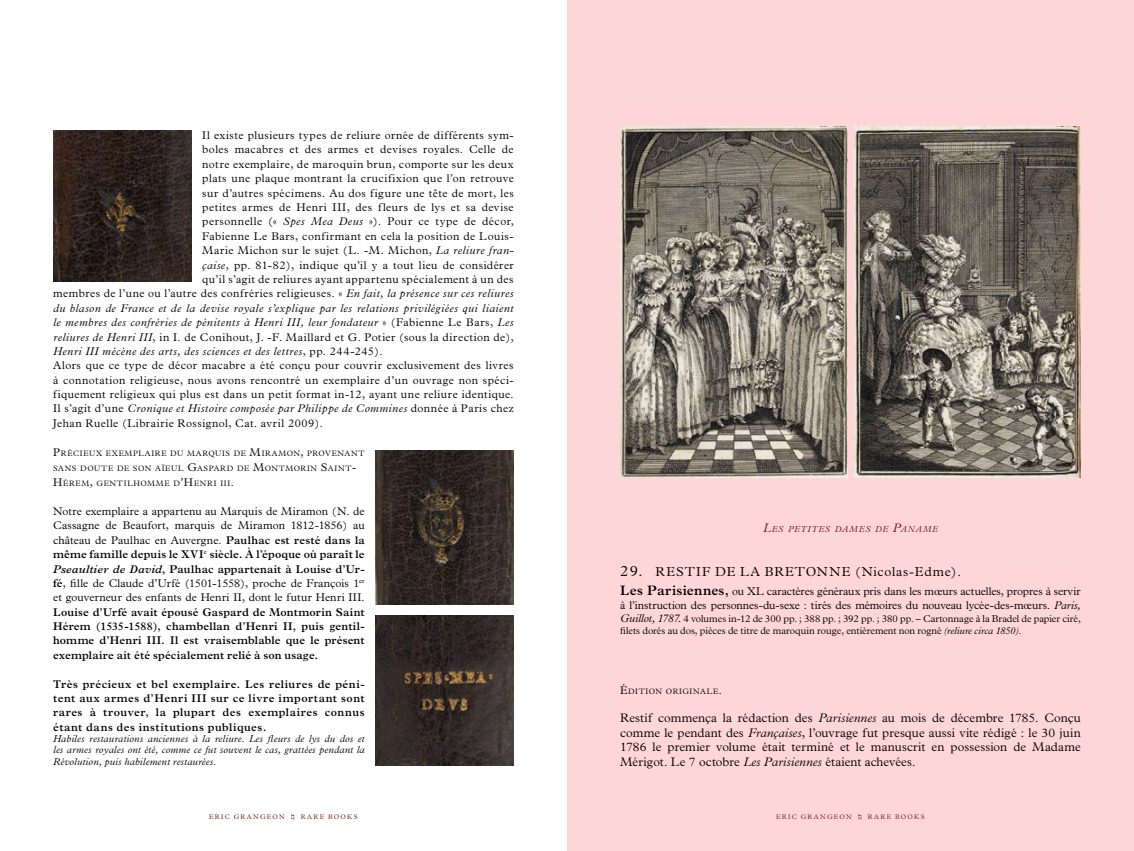
<style>
.page{position:relative;width:1134px;height:851px;background:#fff}
.page>*{position:absolute;margin:0;border:0;box-sizing:border-box;transform-origin:0 0}
.t1{font:300 13.12px "Plantin";letter-spacing:.055em;color:#000}
.t2{font:300 12.5px/14.4px "Plantin";letter-spacing:.005em;color:#000;text-align:justify}
.t3{font:300 11.25px/14.4px "Plantin";letter-spacing:.035em;color:#000;text-align:justify}
.t4{font:600 11.25px/14.4px "Plantin";letter-spacing:.035em;color:#000;text-align:justify}
.t5{font:italic 300 11.25px "Plantin";letter-spacing:.045em;color:#000}
.t6{font:300 11.25px/14.4px "Plantin";letter-spacing:-.01em;color:#000}
.t7{font:300 10px/12.5px "Plantin";letter-spacing:-.005em;color:#000}
.t8{font:italic 300 10px/11.2px "Plantin";letter-spacing:.02em;color:#000;text-align:justify}
.t9{font:italic 300 8.75px "Plantin";letter-spacing:.1em;color:#711320}
.t10{font:300 7.88px/15px "Plantin";letter-spacing:.085em;color:#000}
.t11{font:300 7.88px "Plantin";letter-spacing:.06em;color:#000}
.t12{font:300 6.75px "Plantin";letter-spacing:.2em;color:#711320}
.s1{font-style:italic}
.s2{font-style:normal}
.s3{font-size:11.25px}
.s4{font-weight:600}
.s5{font-weight:600;font-style:italic}
.s6{font-size:12.5px}
.s7{font-size:15px}
.s8{font-weight:600;font-size:13.75px}
.s9{font-style:italic;font-size:11.25px}
</style>
<div class="page">
<div style="left:567px;top:0;width:567px;height:850px;background:#ffd6d7"></div>
<img style="left:620px;top:126px;width:228px;height:351px">
<img style="left:854px;top:126px;width:227px;height:351px">
<img style="left:53px;top:130px;width:139px;height:151px">
<img style="left:375px;top:450px;width:139px;height:154px">
<img style="left:375px;top:615px;width:139px;height:150px">
<svg style="left:858px;top:813px;width:3px;height:7px"></svg>
<svg style="left:291px;top:813px;width:3px;height:7px"></svg>
<p class="t3" style="left:202px;top:128px;width:313px">Il existe plusieurs types de reliure ornée de différents sym-</p>
<p class="t3" style="left:202px;top:142px;width:313px">boles macabres et des armes et devises royales. Celle de</p>
<p class="t3" style="left:202px;top:157px;width:313px">notre exemplaire, de maroquin brun, comporte sur les deux</p>
<p class="t3" style="left:202px;top:171px;width:313px">plats une plaque montrant la crucifixion que l’on retrouve</p>
<p class="t3" style="left:202px;top:186px;width:313px">sur d’autres spécimens. Au dos figure une tête de mort, les</p>
<p class="t3" style="left:202px;top:200px;width:313px">petites armes de Henri III, des fleurs de lys et sa devise</p>
<p class="t3" style="left:202px;top:214px;width:313px">personnelle (« <span class="s1">Spes Mea Deus</span> »). Pour ce type de décor,</p>
<p class="t3" style="left:202px;top:229px;width:313px">Fabienne Le Bars, confirmant en cela la position de Louis-</p>
<p class="t3" style="left:202px;top:243px;width:313px">Marie Michon sur le sujet (L. -M. Michon, <span class="s1">La reliure fran-</span></p>
<p class="t3" style="left:202px;top:257px;width:313px"><span class="s1">çaise</span>, pp. 81-82), indique qu’il y a tout lieu de considérer</p>
<p class="t3" style="left:202px;top:272px;width:313px">qu’il s’agit de reliures ayant appartenu spécialement à un des</p>
<p class="t3" style="left:53px;top:286px;width:462px">membres de l’une ou l’autre des confréries religieuses. « <span class="s1">En fait, la présence sur ces reliures</span></p>
<p class="t5" style="left:53px;top:301px;width:462px">du blason de France et de la devise royale s’explique par les relations privilégiées qui liaient</p>
<p class="t5" style="left:53px;top:316px;width:462px">le membres des confréries de pénitents à Henri III, leur fondateur <span class="s2">» (Fabienne Le Bars,</span> Les</p>
<p class="t3" style="left:53px;top:329px;width:462px"><span class="s1">reliures de Henri III</span>, in I. de Conihout, J. -F. Maillard et G. Potier (sous la direction de),</p>
<p class="t5" style="left:53px;top:345px;width:331px">Henri III mécène des arts, des sciences et des lettres<span class="s2">, pp. 244-245).</span></p>
<p class="t3" style="left:53px;top:358px;width:462px">Alors que ce type de décor macabre a été conçu pour couvrir exclusivement des livres</p>
<p class="t3" style="left:53px;top:372px;width:462px">à connotation religieuse, nous avons rencontré un exemplaire d’un ouvrage non spéci-</p>
<p class="t3" style="left:53px;top:387px;width:462px">fiquement religieux qui plus est dans un petit format in-12, ayant une reliure identique.</p>
<p class="t5" style="left:53px;top:402px;width:462px"><span class="s2">Il s’agit d’une</span> Cronique et Histoire composée par Philippe de Commines <span class="s2">donnée à Paris chez</span></p>
<p class="t3" style="left:53px;top:416px;width:271px">Jehan Ruelle (Librairie Rossignol, Cat. avril 2009).</p>
<p class="t10" style="left:53px;top:446px;width:313px"><span class="s3">P</span>RÉCIEUX EXEMPLAIRE DU MARQUIS DE <span class="s3">M</span>IRAMON<span class="s3">,</span> PROVENANT<br>SANS DOUTE DE SON AÏEUL <span class="s3">G</span>ASPARD DE <span class="s3">M</span>ONTMORIN <span class="s3">S</span>AINT<span class="s3">-<br>H</span>ÉREM<span class="s3">,</span> GENTILHOMME D<span class="s3">’H</span>ENRI III<span class="s3">.</span></p>
<p class="t3" style="left:53px;top:504px;width:313px">Notre exemplaire a appartenu au Marquis de Miramon (N. de Cassagne de Beaufort, marquis de Miramon 1812-1856) au château de Paulhac en Auvergne. <span class="s4">Paulhac est resté dans la même famille depuis le XVI</span><sup>e</sup> <span class="s4">siècle. À l’époque où paraît le </span><span class="s5">Pseaultier de David</span><span class="s4">, Paulhac appartenait à Louise d’Ur&shy;fé</span>, fille de Claude d’Urfé (1501-1558), proche de François 1<sup>er </sup>et gouverneur des enfants de Henri II, dont le futur Henri III .</p>
<p class="t4" style="left:53px;top:604px;width:313px">Louise d’Urfé avait épousé Gaspard de Montmorin Saint Hérem (1535-1588), chambellan d’Henri II, puis gentil&shy;homme d’Henri III. Il est vraisemblable que le présent exemplaire ait été spécialement relié à son usage.</p>
<p class="t4" style="left:53px;top:676px;width:313px">Très précieux et bel exemplaire. Les reliures de péni&shy;tent aux armes d’Henri III sur ce livre important sont rares à trouver, la plupart des exemplaires connus étant dans des institutions publiques.</p>
<p class="t8" style="left:53px;top:733px;width:313px">Habiles restaurations anciennes à la reliure. Les fleurs de lys du dos et les armes royales ont été, comme ce fut souvent le cas, grattées pendant la Révolution, puis habilement restaurées.</p>
<p class="t9" style="left:763px;top:524px;width:176px"><span class="s6">L</span>ES PETITES DAMES DE <span class="s6">P</span>ANAME</p>
<p class="t1" style="left:620px;top:563px;width:209px"><span class="s7">29.</span> RESTIF DE LA BRETONNE</p>
<p class="t1" style="left:855px;top:563px;width:107px">(Nicolas-Edme).</p>
<p class="t6" style="left:620px;top:583px;width:462px"><span class="s8">Les Parisiennes,</span> ou XL caractères généraux pris dans les mœurs actuelles, propres à servir à l’instruction des personnes-du-sexe : tirés des mémoires du nouveau lycée-des-mœurs. <span class="s1">Paris,</span></p>
<p class="t7" style="left:620px;top:612px;width:462px"><span class="s9">Guillot, 1787.</span> 4 volumes in-12 de 300 pp. ; 388 pp. ; 392 pp. ; 380 pp. – Cartonnage à la Bradel de papier ciré, filets dorés au dos, pièces de titre de maroquin rouge, entièrement non rogné <span class="s1">(reliure circa 1850)</span>.</p>
<p class="t11" style="left:620px;top:686px;width:103px"><span class="s3">É</span>DITION ORIGINALE<span class="s3">.</span></p>
<p class="t2" style="left:620px;top:711px;width:462px">Restif commença la rédaction des <span class="s1">Parisiennes</span> au mois de décembre 1785. Conçu comme le pendant des <span class="s1">Françaises</span>, l’ouvrage fut presque aussi vite rédigé : le 30 juin 1786 le premier volume était terminé et le manuscrit en possession de Madame Mérigot. Le 7 octobre <span class="s1">Les Parisiennes</span> étaient achevées.</p>
<p class="t12" style="left:209px;top:813px;width:77px">ERIC GRANGEON</p>
<p class="t12" style="left:301px;top:813px;width:59px">RARE BOOKS</p>
<p class="t12" style="left:776px;top:813px;width:77px">ERIC GRANGEON</p>
<p class="t12" style="left:868px;top:813px;width:59px">RARE BOOKS</p>
</div>
